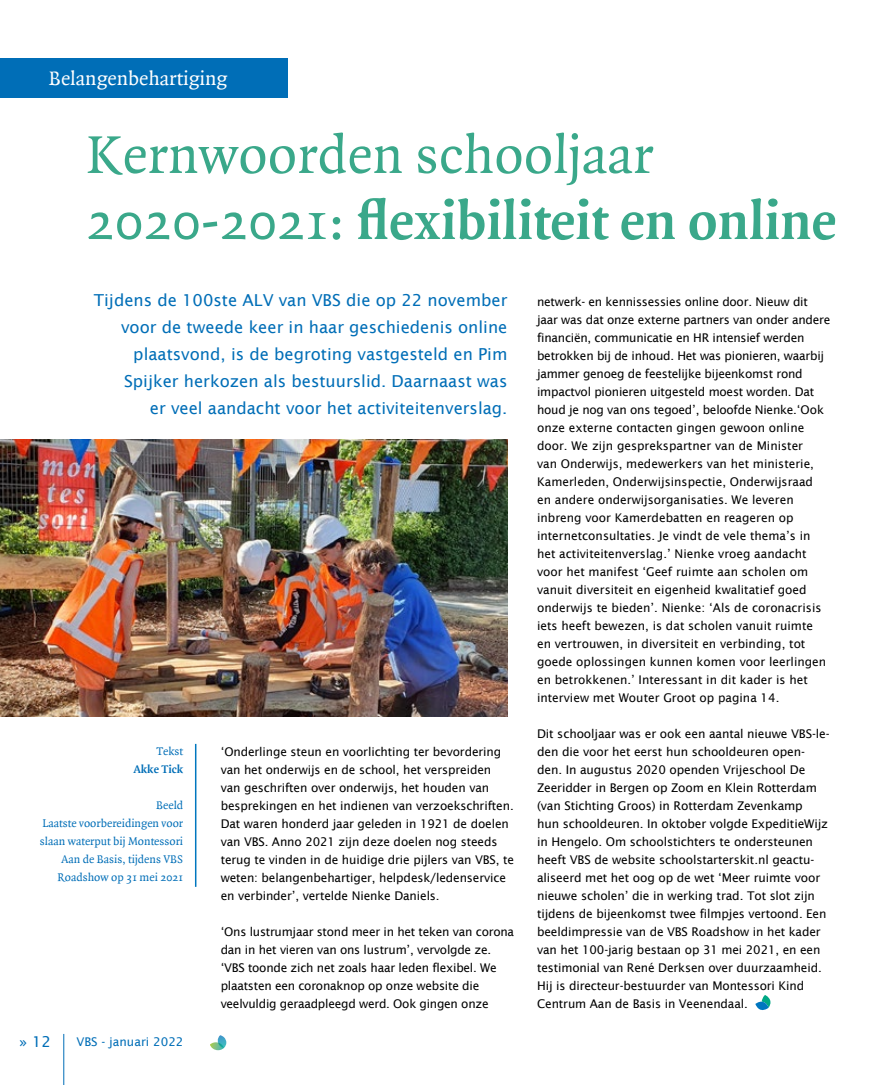
<style>
.page{position:relative;width:893px;height:1085px;background:#fff}
.page>*{position:absolute;margin:0;border:0;box-sizing:border-box;transform-origin:0 0}
.t1{font:57px/66px "Quadraat";color:#3aa88a}
.t2{font:21px "Quadraat";color:#fff}
.t3{font:16.5px/27px "Lucida Sans";color:#006eb7;text-align:right}
.t4{font:15px "Lucida Sans";color:#006eb7}
.t5{font:12px/18px "Lucida Sans";letter-spacing:-.01em;color:#000}
.t6{font:12px/18px "Quadraat";color:#006eb7;text-align:right}
.t7{font:12px "Lucida Sans";color:#006eb7}
.t8{font:700 12px "Quadraat";color:#006eb7}
.s1{font-weight:700}
</style>
<div class="page">
<hr style="left:64px;top:1033px;width:1px;height:51px;background:#006eb7">
<div style="left:0;top:59px;width:296px;height:39px;background:#006eb7"></div>
<div style="left:288px;top:42px;width:20px;height:66px;background:#fff"></div>
<svg style="left:210px;top:1035px;width:16px;height:15px"></svg>
<svg style="left:755px;top:995px;width:15px;height:14px"></svg>
<hr style="left:195px;top:743px;width:1px;height:143px;background:#0077bf">
<img style="left:0;top:439px;width:507px;height:277px">
<h2 class="t2" style="left:49px;top:68px;width:180px">Belangenbehartiging</h2>
<h1 class="t1" style="left:86px;top:123px;width:752px">Kernwoorden schooljaar<br>2020-2021: <span class="s1">flexibiliteit en online</span></h1>
<p class="t3" style="left:94px;top:286px;width:415px">Tijdens de 100ste ALV van VBS die op 22 november voor de tweede keer in haar geschiedenis online plaatsvond, is de begroting vastgesteld en Pim Spijker herkozen als bestuurslid. Daarnaast was<br>er veel aandacht voor het activiteitenverslag.</p>
<p class="t6" style="left:157px;top:742px;width:28px">Tekst</p>
<p class="t8" style="left:134px;top:763px;width:51px">Akke Tick</p>
<p class="t6" style="left:40px;top:796px;width:145px">Beeld<br>Laatste voorbereidingen voor slaan waterput bij Montessori<br>Aan de Basis, tijdens VBS<br>Roadshow op 31 mei 2021</p>
<p class="t4" style="left:19px;top:1032px;width:33px">» 12</p>
<p class="t7" style="left:77px;top:1035px;width:109px">VBS - januari 2022</p>
<p class="t5" style="left:221px;top:742px;width:295px">‘Onderlinge steun en voorlichting ter bevordering van het onderwijs en de school, het verspreiden van geschriften over onderwijs, het houden van besprekingen en het indienen van verzoekschriften.<br>Dat waren honderd jaar geleden in 1921 de doelen van VBS. Anno 2021 zijn deze doelen nog steeds terug te vinden in de huidige drie pijlers van VBS, te weten: belangenbehartiger, helpdesk/ledenservice en verbinder’, vertelde Nienke Daniels.</p>
<p class="t5" style="left:221px;top:922px;width:295px">‘Ons lustrumjaar stond meer in het teken van corona dan in het vieren van ons lustrum’, vervolgde ze. ‘VBS toonde zich net zoals haar leden flexibel. We plaatsten een coronaknop op onze website die veelvuldig geraadpleegd werd. Ook gingen onze</p>
<p class="t5" style="left:537px;top:292px;width:295px">netwerk- en kennissessies online door. Nieuw dit jaar was dat onze externe partners van onder andere financiën, communicatie en HR intensief werden betrokken bij de inhoud. Het was pionieren, waarbij jammer genoeg de feestelijke bijeenkomst rond impactvol pionieren uitgesteld moest worden. Dat houd je nog van ons tegoed’, beloofde Nienke.‘Ook onze externe contacten gingen gewoon online door. We zijn gesprekspartner van de Minister<br>van Onderwijs, medewerkers van het ministerie, Kamerleden, Onderwijsinspectie, Onderwijsraad<br>en andere onderwijsorganisaties. We leveren inbreng voor Kamerdebatten en reageren op internetconsultaties. Je vindt de vele thema’s in het activiteitenverslag.’ Nienke vroeg aandacht voor het manifest ‘Geef ruimte aan scholen om vanuit diversiteit en eigenheid kwalitatief goed onderwijs te bieden’. Nienke: ‘Als de coronacrisis iets heeft bewezen, is dat scholen vanuit ruimte<br>en vertrouwen, in diversiteit en verbinding, tot goede oplossingen kunnen komen voor leerlingen en betrokkenen.’ Interessant in dit kader is het interview met Wouter Groot op pagina 14.</p>
<p class="t5" style="left:537px;top:724px;width:294px">Dit schooljaar was er ook een aantal nieuwe VBS-le&shy;den die voor het eerst hun schooldeuren open&shy;den. In augustus 2020 openden Vrijeschool De Zeeridder in Bergen op Zoom en Klein Rotterdam (van Stichting Groos) in Rotterdam Zevenkamp<br>hun schooldeuren. In oktober volgde ExpeditieWijz in Hengelo. Om schoolstichters te ondersteunen heeft VBS de website schoolstarterskit.nl geactu&shy;aliseerd met het oog op de wet ‘Meer ruimte voor nieuwe scholen’ die in werking trad. Tot slot zijn tijdens de bijeenkomst twee filmpjes vertoond. Een beeldimpressie van de VBS Roadshow in het kader van het 100-jarig bestaan op 31 mei 2021, en een testimonial van René Derksen over duurzaamheid.<br>Hij is directeur-bestuurder van Montessori Kind Centrum Aan de Basis in Veenendaal.</p>
</div>
